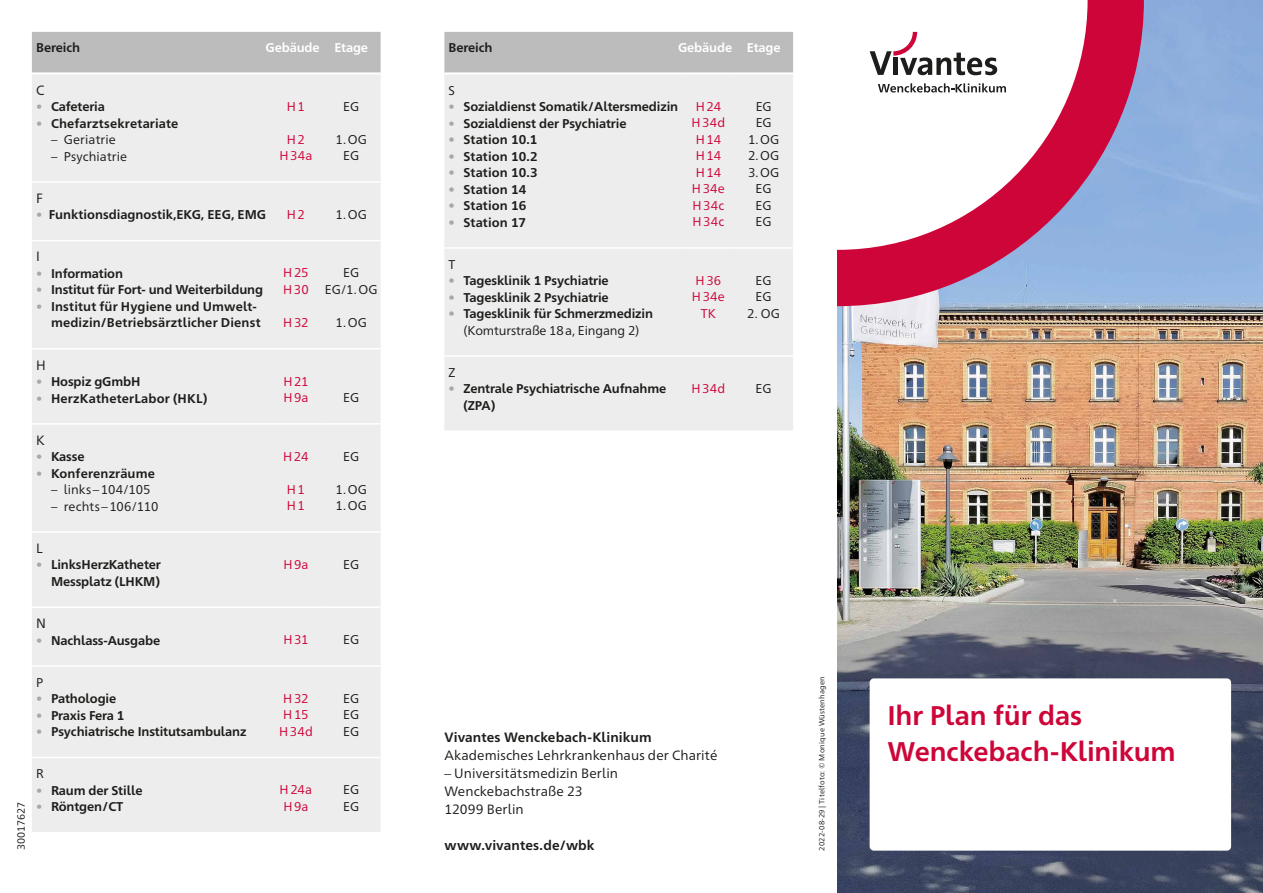
<style>
.page{position:relative;width:1263px;height:893px;background:#fff}
.page>*{position:absolute;margin:0;border:0;box-sizing:border-box;transform-origin:0 0}
.t1{font:700 27px/36px "Frutiger Neue 1450 Pro";letter-spacing:-.005em;color:#ce0539}
.t2{font:13.5px/18px "Frutiger Neue 1450 Pro";letter-spacing:.005em;color:#1d1d1b}
.t3{font:700 13.5px "Frutiger Neue 1450 Pro";letter-spacing:.005em;color:#1d1d1b}
.t4{font:700 12.75px/16.5px "Frutiger Neue 1450 Pro";letter-spacing:-.01em;color:#1d1d1b;text-align:right}
.t5{font:12.75px/16.5px "Frutiger Neue 1450 Pro";letter-spacing:.01em;color:#1d1d1b;text-align:center}
.t6{font:700 12.75px/16.5px "Frutiger Neue 1450 Pro";letter-spacing:.01em;color:#1d1d1b}
.t7{font:12.75px/16.5px "Frutiger Neue 1450 Pro";letter-spacing:.03em;color:#ce0539;text-align:center}
.t8{font:700 12.75px "Frutiger Neue 1450 Pro";letter-spacing:.015em;color:#1d1d1b}
.t9{font:700 12.75px "Frutiger Neue 1450 Pro";letter-spacing:-.01em;color:#fff}
.t10{font:10.5px "Frutiger Neue 1450 Pro";color:#1d1d1b}
.t11{font:7.5px "Frutiger Neue 1450 Pro";letter-spacing:.02em;color:#1d1d1b}
.s1{font-weight:400;color:#a8a8a7}
.s2{color:#a8a8a7}
.s3{font-weight:400}
</style>
<div class="page">
<div style="left:32px;top:32px;width:349px;height:40px;background:#bcbcbc"></div>
<div style="left:32px;top:75px;width:349px;height:757px;background:#ededed"></div>
<hr style="left:32px;top:181px;width:238px;height:2px;background:#fff">
<hr style="left:270px;top:181px;width:52px;height:2px;background:#fff">
<hr style="left:322px;top:181px;width:59px;height:2px;background:#fff">
<hr style="left:32px;top:240px;width:238px;height:1px;background:#fff">
<hr style="left:270px;top:240px;width:52px;height:1px;background:#fff">
<hr style="left:322px;top:240px;width:59px;height:1px;background:#fff">
<hr style="left:32px;top:348px;width:238px;height:1px;background:#fff">
<hr style="left:270px;top:348px;width:52px;height:1px;background:#fff">
<hr style="left:322px;top:348px;width:59px;height:1px;background:#fff">
<hr style="left:32px;top:423px;width:238px;height:2px;background:#fff">
<hr style="left:270px;top:423px;width:52px;height:2px;background:#fff">
<hr style="left:322px;top:423px;width:59px;height:2px;background:#fff">
<hr style="left:32px;top:531px;width:238px;height:2px;background:#fff">
<hr style="left:270px;top:531px;width:52px;height:2px;background:#fff">
<hr style="left:322px;top:531px;width:59px;height:2px;background:#fff">
<hr style="left:32px;top:606px;width:238px;height:2px;background:#fff">
<hr style="left:270px;top:606px;width:52px;height:2px;background:#fff">
<hr style="left:322px;top:606px;width:59px;height:2px;background:#fff">
<hr style="left:32px;top:665px;width:238px;height:2px;background:#fff">
<hr style="left:270px;top:665px;width:52px;height:2px;background:#fff">
<hr style="left:322px;top:665px;width:59px;height:2px;background:#fff">
<hr style="left:32px;top:757px;width:238px;height:1px;background:#fff">
<hr style="left:270px;top:757px;width:52px;height:1px;background:#fff">
<hr style="left:322px;top:757px;width:59px;height:1px;background:#fff">
<div style="left:444px;top:32px;width:349px;height:40px;background:#bcbcbc"></div>
<div style="left:444px;top:75px;width:349px;height:355px;background:#ededed"></div>
<hr style="left:444px;top:247px;width:238px;height:2px;background:#fff">
<hr style="left:682px;top:247px;width:52px;height:2px;background:#fff">
<hr style="left:734px;top:247px;width:59px;height:2px;background:#fff">
<hr style="left:444px;top:355px;width:238px;height:2px;background:#fff">
<hr style="left:682px;top:355px;width:52px;height:2px;background:#fff">
<hr style="left:734px;top:355px;width:59px;height:2px;background:#fff">
<img style="left:838px;top:0;width:425px;height:893px">
<div style="left:870px;top:678px;width:361px;height:173px;background:#fff;border-radius:4px"></div>
<svg style="left:838px;top:0;width:306px;height:306px;background:#ae6998"></svg>
<svg style="left:838px;top:0;width:249px;height:250px"></svg>
<svg style="left:870px;top:32px;width:127px;height:43px"></svg>
<svg style="left:878px;top:83px;width:128px;height:10px"></svg>
<p class="t4" style="left:36px;top:39px;width:45px">Bereich</p>
<p class="t9" style="left:266px;top:39px;width:104px">Gebäude Etage</p>
<p class="t2" style="left:36px;top:80px;width:10px">C</p>
<p class="t4" style="left:36px;top:98px;width:70px"><span class="s1">•</span> Cafeteria</p>
<p class="t8" style="left:36px;top:114px;width:144px"><span class="s1">•</span> Chefarztsekretariate</p>
<p class="t5" style="left:51px;top:131px;width:66px">– Geriatrie</p>
<p class="t5" style="left:51px;top:147px;width:78px">– Psychiatrie</p>
<p class="t5" style="left:343px;top:97px;width:18px">EG</p>
<p class="t5" style="left:335px;top:130px;width:33px">1.OG<br>EG</p>
<p class="t7" style="left:287px;top:97px;width:20px">H1</p>
<p class="t7" style="left:279px;top:130px;width:35px">H2<br>H34a</p>
<p class="t2" style="left:36px;top:188px;width:8px">F</p>
<p class="t4" style="left:36px;top:206px;width:231px"><span class="s1">•</span> Funktionsdiagnostik,EKG, EEG, EMG</p>
<p class="t7" style="left:287px;top:205px;width:20px">H2</p>
<p class="t5" style="left:335px;top:205px;width:33px">1.OG</p>
<p class="t2" style="left:36px;top:247px;width:5px">I</p>
<p class="t4" style="left:36px;top:264px;width:88px"><span class="s1">•</span> Information</p>
<p class="t4" style="left:36px;top:281px;width:229px"><span class="s1">•</span> Institut für Fort- und Weiterbildung</p>
<p class="t6" style="left:51px;top:297px;width:211px;text-indent:-15px"><span class="s1">•</span> Institut für Hygiene und Umwelt&shy;medizin/Betriebsärztlicher Dienst</p>
<p class="t7" style="left:283px;top:264px;width:27px;text-align:left">H25<br>H30</p>
<p class="t7" style="left:283px;top:313px;width:27px">H32</p>
<p class="t5" style="left:325px;top:264px;width:54px">EG<br>EG/1.OG</p>
<p class="t5" style="left:335px;top:313px;width:33px">1.OG</p>
<p class="t2" style="left:36px;top:355px;width:11px">H</p>
<p class="t4" style="left:36px;top:373px;width:106px"><span class="s1">•</span> Hospiz gGmbH</p>
<p class="t8" style="left:36px;top:389px;width:173px"><span class="s1">•</span> HerzKatheterLabor (HKL)</p>
<p class="t2" style="left:36px;top:430px;width:10px">K</p>
<p class="t4" style="left:36px;top:448px;width:50px"><span class="s1">•</span> Kasse</p>
<p class="t6" style="left:36px;top:464px;width:120px"><span class="s1">•</span> Konferenzräume</p>
<p class="t5" style="left:51px;top:481px;width:101px">– links –104/105</p>
<p class="t5" style="left:51px;top:497px;width:109px">– rechts –106/110</p>
<p class="t7" style="left:283px;top:372px;width:27px;text-align:left">H21<br>H9a</p>
<p class="t7" style="left:283px;top:447px;width:27px">H24</p>
<p class="t7" style="left:287px;top:480px;width:20px;text-align:left">H1<br>H1</p>
<p class="t5" style="left:343px;top:388px;width:18px">EG</p>
<p class="t5" style="left:343px;top:447px;width:18px">EG</p>
<p class="t5" style="left:335px;top:480px;width:33px;text-align:left">1.OG<br>1.OG</p>
<p class="t2" style="left:36px;top:538px;width:8px">L</p>
<p class="t4" style="left:36px;top:556px;width:126px"><span class="s1">•</span> LinksHerzKatheter<br>Messplatz (LHKM)</p>
<p class="t7" style="left:283px;top:555px;width:27px">H9a</p>
<p class="t5" style="left:343px;top:555px;width:18px">EG</p>
<p class="t2" style="left:36px;top:613px;width:11px">N</p>
<p class="t4" style="left:36px;top:631px;width:126px"><span class="s1">•</span> Nachlass-Ausgabe</p>
<p class="t7" style="left:283px;top:630px;width:27px">H31</p>
<p class="t5" style="left:343px;top:630px;width:18px">EG</p>
<p class="t5" style="left:36px;top:673px;width:9px">P</p>
<p class="t4" style="left:36px;top:690px;width:82px"><span class="s1">•</span> Pathologie</p>
<p class="t4" style="left:36px;top:706px;width:90px"><span class="s1">•</span> Praxis Fera 1</p>
<p class="t4" style="left:36px;top:723px;width:212px"><span class="s1">•</span> Psychiatrische Institutsambulanz</p>
<p class="t7" style="left:279px;top:689px;width:35px">H32<br>H15<br>H34d</p>
<p class="t5" style="left:343px;top:689px;width:18px;text-align:justify">EG EG EG</p>
<p class="t10" style="left:14px;top:850px;width:50px;rotate:-90deg">30017627</p>
<p class="t5" style="left:36px;top:765px;width:9px">R</p>
<p class="t4" style="left:36px;top:781px;width:108px"><span class="s1">•</span> Raum der Stille</p>
<p class="t4" style="left:36px;top:798px;width:89px"><span class="s1">•</span> Röntgen/CT</p>
<p class="t7" style="left:280px;top:781px;width:34px;text-align:left">H24a<br>H9a</p>
<p class="t5" style="left:343px;top:781px;width:18px;text-align:left">EG<br>EG</p>
<p class="t4" style="left:449px;top:39px;width:45px">Bereich</p>
<p class="t9" style="left:678px;top:39px;width:104px">Gebäude Etage</p>
<p class="t5" style="left:449px;top:81px;width:8px">S</p>
<p class="t4" style="left:449px;top:98px;width:231px"><span class="s1">•</span> Sozialdienst Somatik/Altersmedizin</p>
<p class="t4" style="left:449px;top:114px;width:179px"><span class="s1">•</span> Sozialdienst der Psychiatrie</p>
<p class="t6" style="left:449px;top:131px;width:90px"><span class="s2">•</span> Station 10.1</p>
<p class="t6" style="left:449px;top:147px;width:91px"><span class="s2">•</span> Station 10.2</p>
<p class="t6" style="left:449px;top:164px;width:91px"><span class="s2">•</span> Station 10.3</p>
<p class="t8" style="left:449px;top:180px;width:79px"><span class="s2">•</span> Station 14</p>
<p class="t6" style="left:449px;top:197px;width:79px"><span class="s2">•</span> Station 16</p>
<p class="t6" style="left:449px;top:213px;width:79px"><span class="s2">•</span> Station 17</p>
<p class="t7" style="left:691px;top:97px;width:35px">H24<br>H34d<br>H14<br>H14<br>H14<br>H34e<br>H34c<br>H34c</p>
<p class="t5" style="left:748px;top:97px;width:33px">EG<br>EG<br>1.OG<br>2.OG<br>3.OG<br>EG<br>EG<br>EG</p>
<p class="t5" style="left:449px;top:255px;width:8px">T</p>
<p class="t4" style="left:449px;top:272px;width:162px"><span class="s2">•</span> Tagesklinik 1 Psychiatrie</p>
<p class="t4" style="left:449px;top:288px;width:162px"><span class="s2">•</span> Tagesklinik 2 Psychiatrie</p>
<p class="t4" style="left:449px;top:305px;width:206px;text-align:center"><span class="s2">•</span> Tagesklinik für Schmerzmedizin <span class="s3">(Komturstraße 18a, Eingang 2)</span></p>
<p class="t7" style="left:692px;top:271px;width:34px">H36<br>H34e<br>TK</p>
<p class="t5" style="left:756px;top:271px;width:18px;text-align:left">EG<br>EG</p>
<p class="t5" style="left:747px;top:304px;width:34px">2. OG</p>
<p class="t5" style="left:449px;top:363px;width:8px">Z</p>
<p class="t4" style="left:463px;top:380px;width:204px;text-align:left;text-indent:-15px"><span class="s2">•</span> Zentrale Psychiatrische Aufnahme (ZPA)</p>
<p class="t7" style="left:691px;top:379px;width:35px">H34d</p>
<p class="t5" style="left:756px;top:379px;width:18px">EG</p>
<p class="t3" style="left:444px;top:728px;width:209px">Vivantes Wenckebach-Klinikum</p>
<p class="t2" style="left:444px;top:746px;width:275px">Akademisches Lehrkrankenhaus der Charité</p>
<p class="t2" style="left:444px;top:764px;width:175px">– Universitätsmedizin Berlin<br>Wenckebachstraße 23<br>12099 Berlin</p>
<p class="t3" style="left:444px;top:836px;width:152px">www.vivantes.de/wbk</p>
<p class="t11" style="left:816px;top:850px;width:176px;rotate:-90deg">2022-08-29 | Titelfoto: © Monique Wüstenhagen</p>
<h1 class="t1" style="left:887px;top:695px;width:290px">Ihr Plan für das<br>Wenckebach-Klinikum</h1>
</div>
